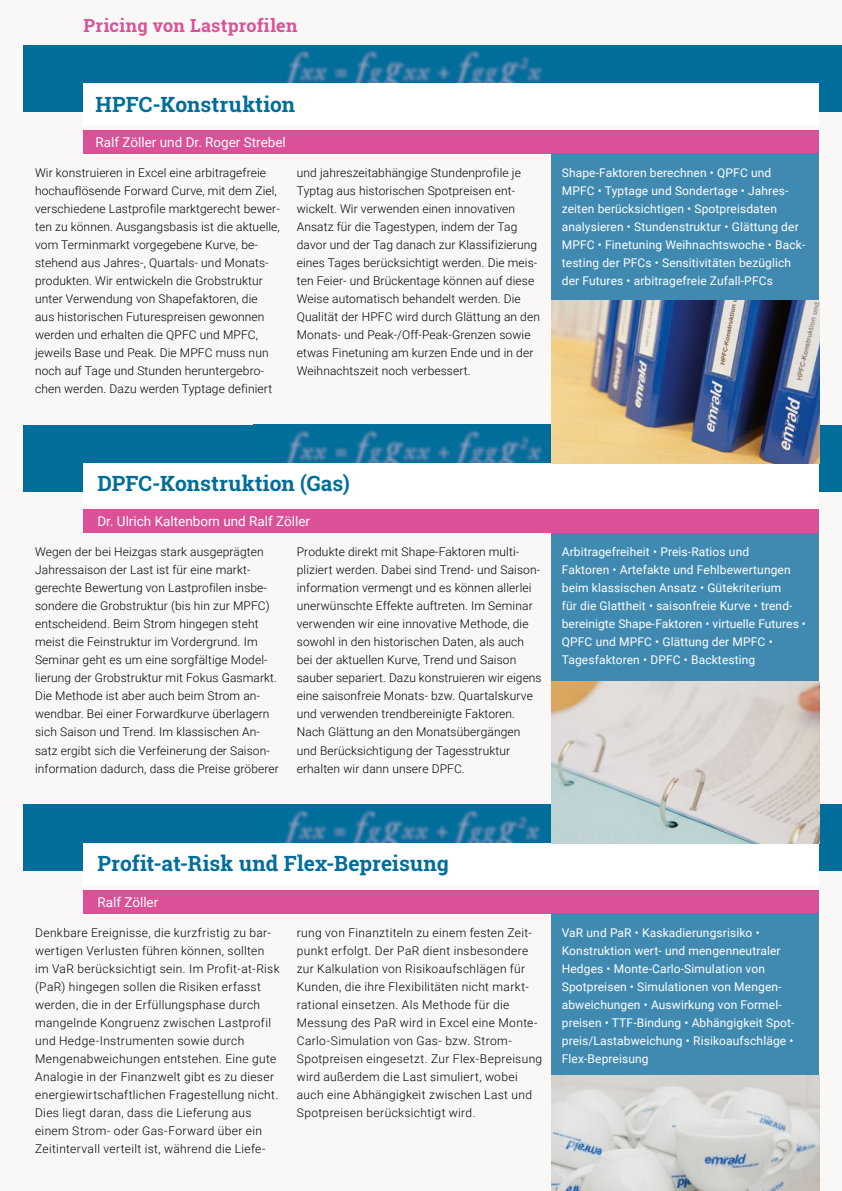
<style>
.page{position:relative;width:842px;height:1191px;background:#f9f8f6}
.page>*{position:absolute;margin:0;border:0;box-sizing:border-box;transform-origin:0 0}
.t1{font:700 21px "Roboto Slab";letter-spacing:.005em;color:#006d9a}
.t2{font:700 18px "Roboto Slab";letter-spacing:.015em;color:#db5197}
.t3{font:13.5px "Roboto";color:#fff}
.t4{font:300 12px/18px "Roboto";letter-spacing:.01em;color:#000}
.t5{font:300 12px/18px "Roboto";letter-spacing:.03em;color:#000}
.t6{font:12px/18px "Roboto";letter-spacing:.01em;color:#fff}
</style>
<div class="page">
<div style="left:23px;top:45px;width:819px;height:67px;background:#006d9a"></div>
<img style="left:254px;top:50px;width:312px;height:34px">
<div style="left:83px;top:84px;width:736px;height:42px;background:#fff"></div>
<div style="left:83px;top:130px;width:736px;height:24px;background:#db5197"></div>
<div style="left:23px;top:425px;width:819px;height:66px;background:#006d9a"></div>
<img style="left:286px;top:430px;width:257px;height:33px">
<div style="left:83px;top:463px;width:736px;height:42px;background:#fff"></div>
<div style="left:83px;top:510px;width:736px;height:23px;background:#db5197"></div>
<div style="left:551px;top:154px;width:268px;height:240px;background:#408ab1"></div>
<div style="left:551px;top:533px;width:268px;height:162px;background:#408ab1"></div>
<img style="left:551px;top:301px;width:268px;height:162px">
<div style="left:23px;top:804px;width:819px;height:67px;background:#006d9a"></div>
<img style="left:284px;top:810px;width:257px;height:33px">
<div style="left:83px;top:843px;width:736px;height:42px;background:#fff"></div>
<div style="left:83px;top:890px;width:736px;height:23px;background:#db5197"></div>
<div style="left:551px;top:913px;width:268px;height:162px;background:#408ab1"></div>
<img style="left:551px;top:681px;width:268px;height:162px">
<img style="left:551px;top:1075px;width:268px;height:116px">
<h2 class="t2" style="left:83px;top:14px;width:216px">Pricing von Lastprofilen</h2>
<h1 class="t1" style="left:96px;top:90px;width:201px">HPFC-Konstruktion</h1>
<p class="t3" style="left:96px;top:133px;width:192px">Ralf Zöller und Dr. Roger Strebel</p>
<p class="t4" style="left:35px;top:163px;width:246px">Wir konstruieren in Excel eine arbitragefreie hochauflösende Forward Curve, mit dem Ziel, verschiedene Lastprofile marktgerecht bewer&shy;ten zu können. Ausgangsbasis ist die aktuelle, vom Terminmarkt vorgegebene Kurve, be&shy;stehend aus Jahres-, Quartals- und Monats&shy;produkten. Wir entwickeln die Grobstruktur unter Verwendung von Shapefaktoren, die aus historischen Futurespreisen gewonnen werden und erhalten die QPFC und MPFC, jeweils Base und Peak. Die MPFC muss nun noch auf Tage und Stunden heruntergebro&shy;chen werden. Dazu werden Typtage definiert</p>
<p class="t4" style="left:297px;top:163px;width:245px">und jahreszeitabhängige Stundenprofile je Typtag aus historischen Spotpreisen ent&shy;wickelt. Wir verwenden einen innovativen Ansatz für die Tagestypen, indem der Tag davor und der Tag danach zur Klassifizierung eines Tages berücksichtigt werden. Die meis&shy;ten Feier- und Brückentage können auf diese Weise automatisch behandelt werden. Die Qualität der HPFC wird durch Glättung an den Monats- und Peak-/Off-Peak-Grenzen sowie etwas Finetuning am kurzen Ende und in der Weihnachtszeit noch verbessert.</p>
<p class="t6" style="left:562px;top:163px;width:245px">Shape-Faktoren berechnen • QPFC und MPFC • Typtage und Sondertage • Jahres&shy;zeiten berücksichtigen • Spotpreisdaten analysieren • Stundenstruktur • Glättung der MPFC • Finetuning Weihnachtswoche • Back&shy;testing der PFCs • Sensitivitäten bezüglich der Futures • arbitragefreie Zufall-PFCs</p>
<h1 class="t1" style="left:97px;top:469px;width:254px">DPFC-Konstruktion (Gas)</h1>
<p class="t3" style="left:97px;top:512px;width:214px">Dr. Ulrich Kaltenborn und Ralf Zöller</p>
<p class="t4" style="left:35px;top:543px;width:245px">Wegen der bei Heizgas stark ausgeprägten Jahressaison der Last ist für eine markt&shy;gerechte Bewertung von Lastprofilen insbe&shy;sondere die Grobstruktur (bis hin zur MPFC) entscheidend. Beim Strom hingegen steht meist die Feinstruktur im Vordergrund. Im Seminar geht es um eine sorgfältige Model&shy;lierung der Grobstruktur mit Fokus Gasmarkt.<br>Die Methode ist aber auch beim Strom an&shy;wendbar. Bei einer Forwardkurve überlagern sich Saison und Trend. Im klassischen An&shy;satz ergibt sich die Verfeinerung der Saison&shy;information dadurch, dass die Preise gröberer</p>
<p class="t4" style="left:297px;top:543px;width:246px">Produkte direkt mit Shape-Faktoren multi&shy;pliziert werden. Dabei sind Trend- und Saison&shy;information vermengt und es können allerlei unerwünschte Effekte auftreten. Im Seminar verwenden wir eine innovative Methode, die sowohl in den historischen Daten, als auch bei der aktuellen Kurve, Trend und Saison sauber separiert. Dazu konstruieren wir eigens eine saisonfreie Monats- bzw. Quartalskurve und verwenden trendbereinigte Faktoren.<br>Nach Glättung an den Monatsübergängen und Berücksichtigung der Tagesstruktur erhalten wir dann unsere DPFC.</p>
<p class="t6" style="left:562px;top:543px;width:246px">Arbitragefreiheit • Preis-Ratios und<br>Faktoren • Artefakte und Fehlbewertungen beim klassischen Ansatz • Gütekriterium<br>für die Glattheit • saisonfreie Kurve • trend&shy;bereinigte Shape-Faktoren • virtuelle Futures • QPFC und MPFC • Glättung der MPFC • Tagesfaktoren • DPFC • Backtesting</p>
<h1 class="t1" style="left:97px;top:849px;width:353px">Profit-at-Risk und Flex-Bepreisung</h1>
<p class="t3" style="left:97px;top:892px;width:62px">Ralf Zöller</p>
<p class="t5" style="left:35px;top:923px;width:246px">Denkbare Ereignisse, die kurzfristig zu bar&shy;wertigen Verlusten führen können, sollten im VaR berücksichtigt sein. Im Profit-at-Risk (PaR) hingegen sollen die Risiken erfasst werden, die in der Erfüllungsphase durch mangelnde Kongruenz zwischen Lastprofil und Hedge-Instrumenten sowie durch Mengenabweichungen entstehen. Eine gute Analogie in der Finanzwelt gibt es zu dieser energiewirtschaftlichen Fragestellung nicht.<br>Dies liegt daran, dass die Lieferung aus einem Strom- oder Gas-Forward über ein Zeitintervall verteilt ist, während die Liefe-</p>
<p class="t5" style="left:297px;top:923px;width:247px">rung von Finanztiteln zu einem festen Zeit&shy;punkt erfolgt. Der PaR dient insbesondere zur Kalkulation von Risikoaufschlägen für Kunden, die ihre Flexibilitäten nicht markt&shy;rational einsetzen. Als Methode für die Messung des PaR wird in Excel eine Monte-Carlo-Simulation von Gas- bzw. Strom-Spotpreisen eingesetzt. Zur Flex-Bepreisung wird außerdem die Last simuliert, wobei auch eine Abhängigkeit zwischen Last und Spotpreisen berücksichtigt wird.</p>
<p class="t6" style="left:562px;top:923px;width:234px">VaR und PaR • Kaskadierungsrisiko • Konstruktion wert- und mengenneutraler Hedges • Monte-Carlo-Simulation von Spotpreisen • Simulationen von Mengen&shy;abweichungen • Auswirkung von Formel&shy;preisen • TTF-Bindung • Abhängigkeit Spot&shy;preis/Lastabweichung • Risikoaufschläge • Flex-Bepreisung</p>
</div>
